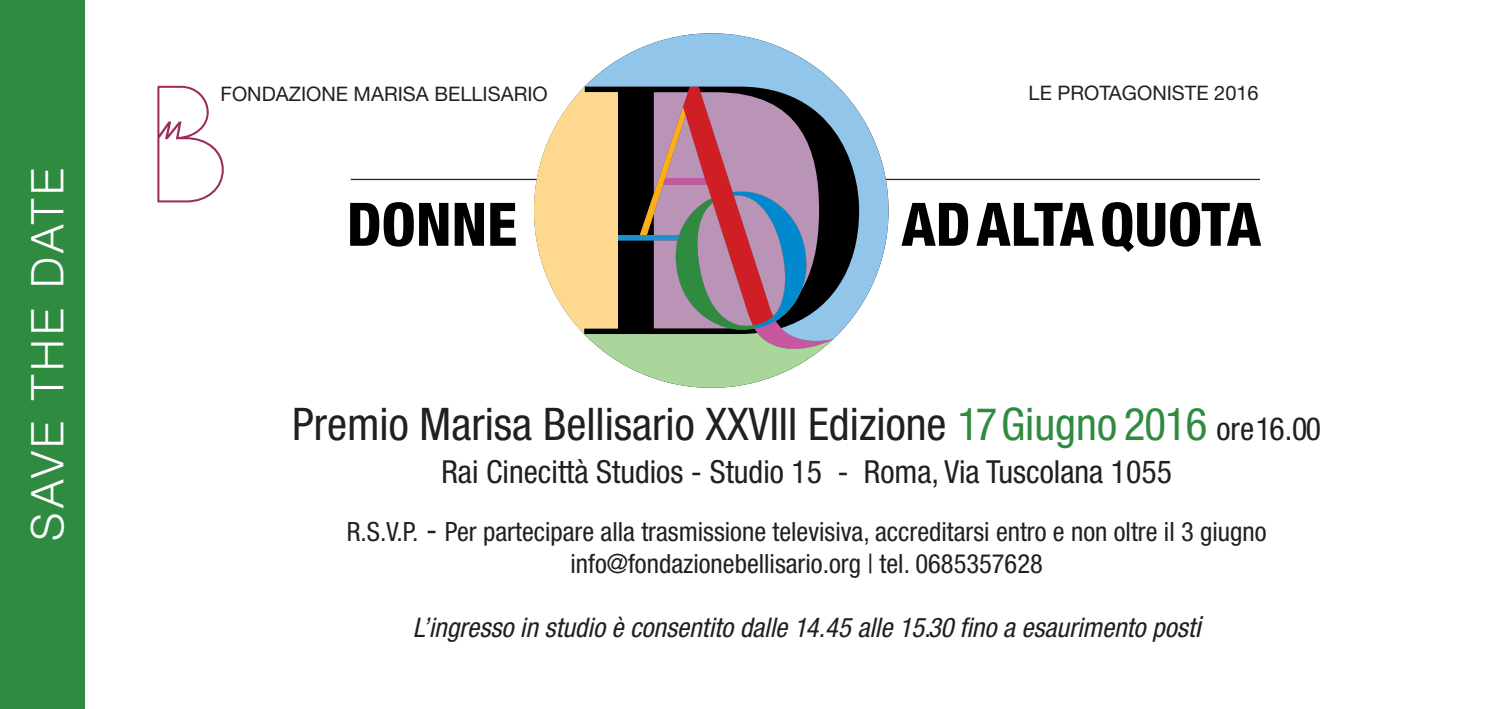
<style>
.page{position:relative;width:1489px;height:709px;background:#fff}
.page>*{position:absolute;margin:0;border:0;box-sizing:border-box;transform-origin:0 0}
.t1{font:800 condensed 60px "Helvetica Neue LT Std";color:#000001}
.t2{font:condensed 45px "Helvetica Neue LT Std";color:#231f20}
.t3{font:300 45px "Helvetica Neue LT Std";letter-spacing:.09em;color:#fff}
.t4{font:condensed 31.75px "Helvetica Neue LT Std";color:#231f20}
.t5{font:italic condensed 27px "Helvetica Neue LT Std";color:#231f20}
.t6{font:condensed 26.5px/31.8px "Helvetica Neue LT Std";color:#231f20;text-align:center}
.t7{font:20px "Helvetica Neue LT Std";color:#231f20}
.s1{color:#2f8b40}
.s2{font-size:31.75px}
.s3{font-size:29.25px}
</style>
<div class="page">
<div style="left:0;top:0;width:85px;height:709px;background:#2f8b40"></div>
<svg style="left:157px;top:86px;width:67px;height:116px"></svg>
<hr style="left:351px;top:179px;width:908px;height:1px;background:#231f20">
<svg style="left:607px;top:354px;width:209px;height:34px;fill:#aad59b"></svg>
<svg style="left:584px;top:33px;width:304px;height:306px;fill:#92c5ea"></svg>
<svg style="left:534px;top:87px;width:300px;height:267px;background:#ad958f"></svg>
<h2 class="t3" style="left:20px;top:541px;width:374px;rotate:-90deg">SAVE THE DATE</h2>
<p class="t7" style="left:220px;top:82px;width:329px">FONDAZIONE MARISA BELLISARIO</p>
<p class="t7" style="left:1028px;top:81px;width:122px">LE PROTAGONIS</p>
<p class="t7" style="left:1184px;top:81px;width:75px">TE 2016</p>
<h1 class="t1" style="left:347px;top:187px;width:172px">DONNE</h1>
<h1 class="t1" style="left:901px;top:187px;width:361px">ADALTAQUOTA</h1>
<h2 class="t2" style="left:292px;top:398px;width:1030px">Premio Marisa Bellisario XXVIII edizione <span class="s1">17 Giugno 2016</span> <span class="s2">ore16.00</span></h2>
<p class="t4" style="left:441px;top:454px;width:732px">Rai Cinecittà Studios - Studio 15 - Roma, Via Tuscolana 1055</p>
<p class="t6" style="left:347px;top:515px;width:921px">R.S.V.P. <span class="s2">-</span> Per partecipare alla trasmissione televisiva, accreditarsi entro e non oltre il 3 giugno info@fondazionebellisario.org | tel. 0685357628</p>
<p class="t5" style="left:412px;top:612px;width:789px">L’ingresso in studio è consentito dalle 14.45 alle 15. 30 fino a esaurimento post<span class="s3">i</span></p>
</div>
